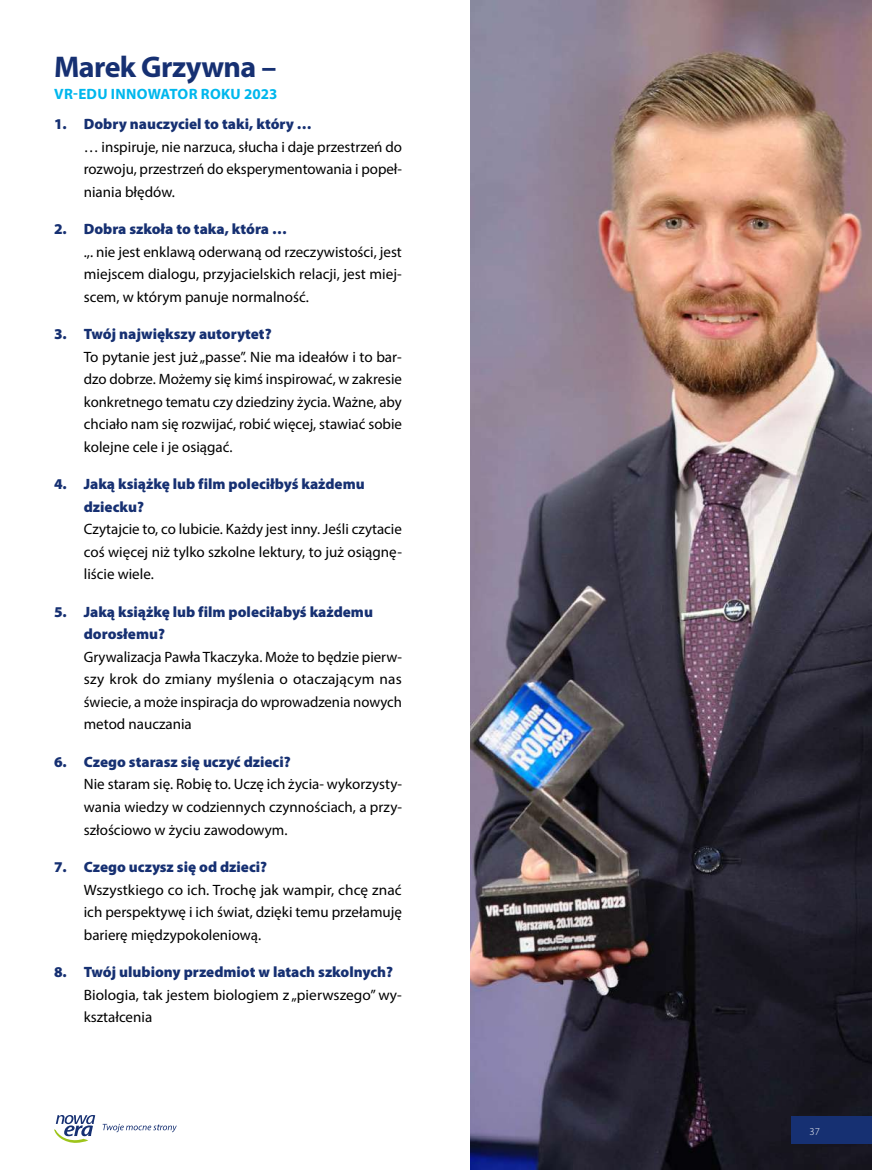
<style>
.page{position:relative;width:872px;height:1170px;background:#fff}
.page>*{position:absolute;margin:0;border:0;box-sizing:border-box;transform-origin:0 0}
.t1{font:700 30px "Myriad Pro";letter-spacing:-.02em;color:#163072}
.t2{font:15px/22.5px "Myriad Pro";color:#000;text-align:justify}
.t3{font:900 15px/22.5px "Myriad Pro";color:#163072}
.t4{font:700 15px "Myriad Pro";letter-spacing:.02em;color:#00b7ed}
.t5{font:300 10.5px "Myriad Pro";color:#fff}
</style>
<div class="page">
<svg style="left:54px;top:1115px;width:41px;height:27px"></svg>
<svg style="left:103px;top:1123px;width:74px;height:9px"></svg>
<img style="left:470px;top:0;width:402px;height:1169px">
<div style="left:791px;top:1115px;width:81px;height:28px;background:#163072"></div>
<h1 class="t1" style="left:54px;top:47px;width:224px">Marek Grzywna –</h1>
<p class="t4" style="left:54px;top:84px;width:225px">VR-EDU INNOWATOR ROKU 2023</p>
<p class="t3" style="left:54px;top:112px;width:259px">1. Dobry nauczyciel to taki, który …</p>
<p class="t2" style="left:84px;top:135px;width:320px">… inspiruje, nie narzuca, słucha i daje przestrzeń do rozwoju, przestrzeń do eksperymentowania i popeł&shy;niania błędów.</p>
<p class="t3" style="left:54px;top:217px;width:235px">2. Dobra szkoła to taka, która …</p>
<p class="t2" style="left:84px;top:240px;width:320px">.,. nie jest enklawą oderwaną od rzeczywistości, jest miejscem dialogu, przyjacielskich relacji, jest miej&shy;scem, w którym panuje normalność.</p>
<p class="t3" style="left:54px;top:322px;width:219px">3. Twój największy autorytet?</p>
<p class="t2" style="left:84px;top:345px;width:320px">To pytanie jest już „passe”. Nie ma ideałów i to bar&shy;dzo dobrze. Możemy się kimś inspirować, w zakresie konkretnego tematu czy dziedziny życia. Ważne, aby chciało nam się rozwijać, robić więcej, stawiać sobie kolejne cele i je osiągać.</p>
<p class="t3" style="left:84px;top:472px;width:282px;text-indent:-30px">4. Jaką książkę lub film poleciłbyś każdemu dziecku?</p>
<p class="t2" style="left:84px;top:517px;width:320px">Czytajcie to, co lubicie. Każdy jest inny. Jeśli czytacie coś więcej niż tylko szkolne lektury, to już osiągnę&shy;liście wiele.</p>
<p class="t3" style="left:84px;top:600px;width:291px;text-indent:-30px">5. Jaką książkę lub film poleciłabyś każdemu dorosłemu?</p>
<p class="t2" style="left:84px;top:645px;width:320px">Grywalizacja Pawła Tkaczyka. Może to będzie pierw&shy;szy krok do zmiany myślenia o otaczającym nas świecie, a może inspiracja do wprowadzenia nowych metod nauczania</p>
<p class="t3" style="left:54px;top:750px;width:238px">6. Czego starasz się uczyć dzieci?</p>
<p class="t2" style="left:84px;top:772px;width:320px">Nie staram się. Robię to. Uczę ich życia- wykorzysty&shy;wania wiedzy w codziennych czynnościach, a przy&shy;szłościowo w życiu zawodowym.</p>
<p class="t3" style="left:54px;top:855px;width:215px">7. Czego uczysz się od dzieci?</p>
<p class="t2" style="left:84px;top:877px;width:320px">Wszystkiego co ich. Trochę jak wampir, chcę znać ich perspektywę i ich świat, dzięki temu przełamuję barierę międzypokoleniową.</p>
<p class="t3" style="left:54px;top:960px;width:340px">8. Twój ulubiony przedmiot w latach szkolnych?</p>
<p class="t2" style="left:84px;top:982px;width:320px">Biologia, tak jestem biologiem z „pierwszego” wy&shy;kształcenia</p>
<p class="t5" style="left:809px;top:1124px;width:12px">37</p>
</div>
